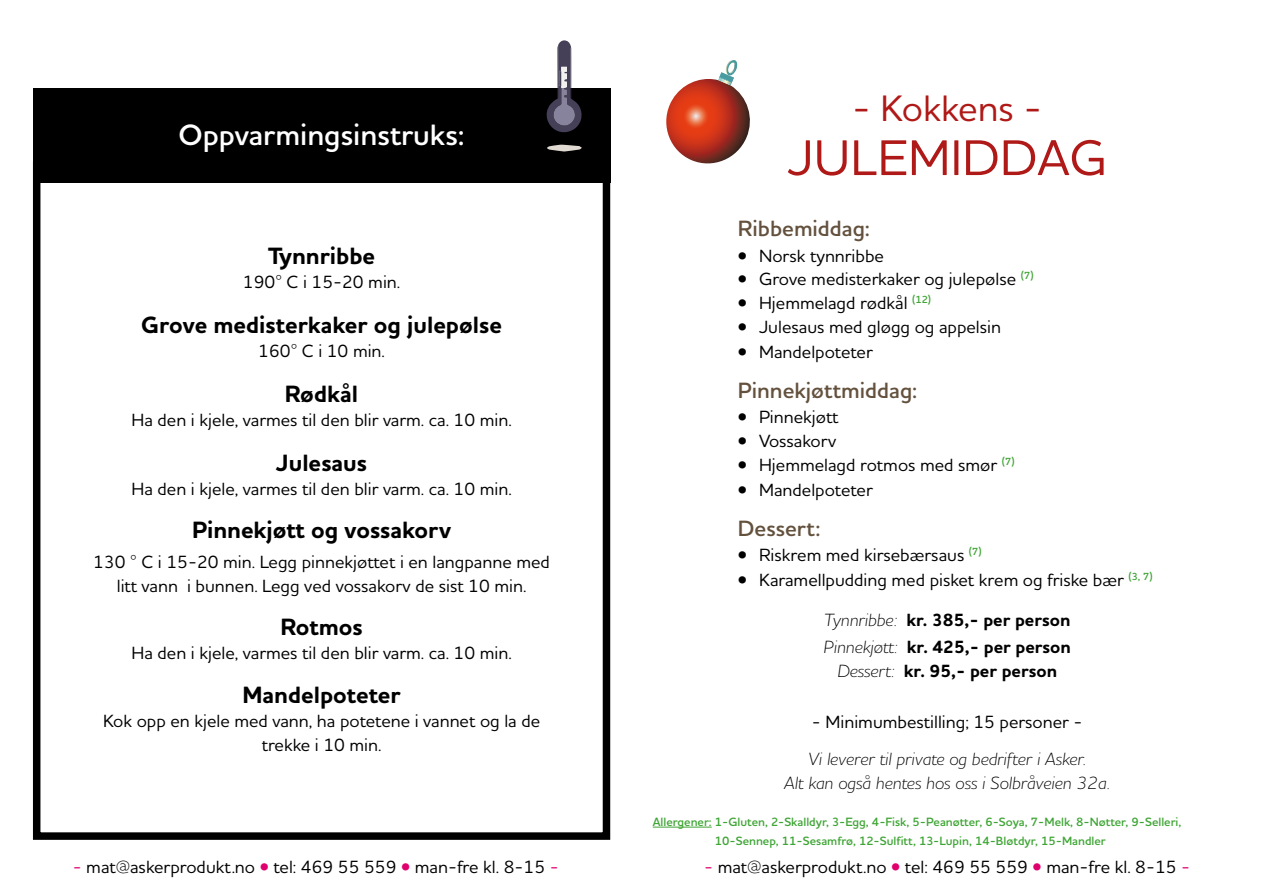
<style>
.page{position:relative;width:1263px;height:893px;background:#fff}
.page>*{position:absolute;margin:0;border:0;box-sizing:border-box;transform-origin:0 0}
.t1{font:500 51px "Houschka Pro";color:#af1917}
.t2{font:500 37.5px "Houschka Pro";color:#af1917}
.t3{font:600 30px "Houschka Pro";color:#fff}
.t4{font:700 24px "Houschka Pro";color:#000}
.t5{font:600 22.5px "Houschka Pro";color:#63513d}
.t6{font:500 18px/24px "Houschka Pro";color:#000;text-align:center}
.t7{font:700 18px/27px "Houschka Pro";color:#000}
.t8{font:italic 300 18px/24px "Houschka Pro";color:#000;text-align:center}
.t9{font:600 12.3px/19.5px "Houschka Pro";color:#3fa535}
.s1{font-weight:300;font-style:italic}
.s2{color:#df006e}
</style>
<div class="page">
<hr style="left:653px;top:827px;width:59px;height:1px;background:#3fa535">
<div style="left:33px;top:162px;width:577px;height:678px;border:8px solid #000"></div>
<div style="left:33px;top:88px;width:577px;height:95px;background:#000"></div>
<svg style="left:547px;top:145px;width:35px;height:7px"></svg>
<svg style="left:546px;top:40px;width:36px;height:93px"></svg>
<svg style="left:666px;top:60px;width:84px;height:104px"></svg>
<h3 class="t3" style="left:178px;top:115px;width:288px">Oppvarmingsinstruks:</h3>
<h3 class="t4" style="left:268px;top:241px;width:109px">Tynnribbe</h3>
<p class="t6" style="left:243px;top:270px;width:159px">190° C i 15-20 min.</p>
<h3 class="t4" style="left:141px;top:310px;width:362px">Grove medisterkaker og julepølse</h3>
<p class="t6" style="left:258px;top:339px;width:128px">160° C i 10 min.</p>
<h3 class="t4" style="left:285px;top:378px;width:75px">Rødkål</h3>
<p class="t6" style="left:131px;top:408px;width:382px">Ha den i kjele, varmes til den blir varm. ca. 10 min.</p>
<h3 class="t4" style="left:276px;top:447px;width:93px">Julesaus</h3>
<p class="t6" style="left:131px;top:476px;width:382px">Ha den i kjele, varmes til den blir varm. ca. 10 min.</p>
<h3 class="t4" style="left:192px;top:514px;width:261px">Pinnekjøtt og vossakorv</h3>
<p class="t6" style="left:93px;top:549px;width:458px">130 ° C i 15-20 min. Legg pinnekjøttet i en langpanne med litt vann i bunnen. Legg ved vossakorv de sist 10 min.</p>
<h3 class="t4" style="left:280px;top:611px;width:84px">Rotmos</h3>
<p class="t6" style="left:131px;top:640px;width:382px">Ha den i kjele, varmes til den blir varm. ca. 10 min.</p>
<h3 class="t4" style="left:242px;top:680px;width:160px">Mandelpoteter</h3>
<p class="t6" style="left:103px;top:709px;width:439px">Kok opp en kjele med vann, ha potetene i vannet og la de trekke i 10 min.</p>
<h2 class="t2" style="left:852px;top:84px;width:191px">- Kokkens -</h2>
<h1 class="t1" style="left:787px;top:125px;width:321px">JULEMIDDAG</h1>
<p class="t5" style="left:738px;top:214px;width:134px">Ribbemiddag:</p>
<p class="t6" style="left:738px;top:243px;width:148px">• Norsk tynnribbe</p>
<p class="t6" style="left:738px;top:267px;width:297px">• Grove medisterkaker og julepølse <sup>(7)</sup></p>
<p class="t6" style="left:738px;top:291px;width:195px">• Hjemmelagd rødkål <sup>(12)</sup></p>
<p class="t6" style="left:738px;top:314px;width:265px">• Julesaus med gløgg og appelsin</p>
<p class="t6" style="left:738px;top:340px;width:136px">• Mandelpoteter</p>
<p class="t5" style="left:738px;top:376px;width:181px">Pinnekjøttmiddag:</p>
<p class="t6" style="left:738px;top:405px;width:102px">• Pinnekjøtt</p>
<p class="t6" style="left:738px;top:428px;width:100px">• Vossakorv</p>
<p class="t6" style="left:738px;top:452px;width:278px">• Hjemmelagd rotmos med smør <sup>(7)</sup></p>
<p class="t6" style="left:738px;top:477px;width:136px">• Mandelpoteter</p>
<p class="t5" style="left:738px;top:514px;width:84px">Dessert:</p>
<p class="t6" style="left:738px;top:542px;width:245px">• Riskrem med kirsebærsaus <sup>(7)</sup></p>
<p class="t6" style="left:738px;top:568px;width:416px">• Karamellpudding med pisket krem og friske bær <sup>(3,</sup> <sup>7)</sup></p>
<p class="t7" style="left:824px;top:607px;width:249px"><span class="s1">Tynnribbe:</span> kr. 385,- per person<br><span class="s1">Pinnekjøtt:</span> kr. 425,- per person</p>
<p class="t7" style="left:837px;top:658px;width:221px"><span class="s1">Dessert:</span> kr. 95,- per person</p>
<p class="t6" style="left:812px;top:709px;width:272px">- Minimumbestilling; 15 personer -</p>
<p class="t8" style="left:784px;top:746px;width:327px">Vi leverer til private og bedrifter i Asker.<br>Alt kan også hentes hos oss i Solbråveien 32a.</p>
<p class="t9" style="left:715px;top:812px;width:468px;text-indent:-62px">Allergener: 1-Gluten, 2-Skalldyr, 3-Egg, 4-Fisk, 5-Peanøtter, 6-Soya, 7-Melk, 8-Nøtter, 9-Selleri,<br>10-Sennep, 11-Sesamfrø, 12-Sulfitt, 13-Lupin, 14-Bløtdyr, 15-Mandler</p>
<p class="t6" style="left:73px;top:855px;width:487px"><span class="s2">-</span> mat@askerprodukt.no <span class="s2">•</span> tel: 469 55 559 <span class="s2">•</span> man-fre kl. 8-15 <span class="s2">-</span></p>
<p class="t6" style="left:704px;top:855px;width:487px"><span class="s2">-</span> mat@askerprodukt.no <span class="s2">•</span> tel: 469 55 559 <span class="s2">•</span> man-fre kl. 8-15 <span class="s2">-</span></p>
</div>
